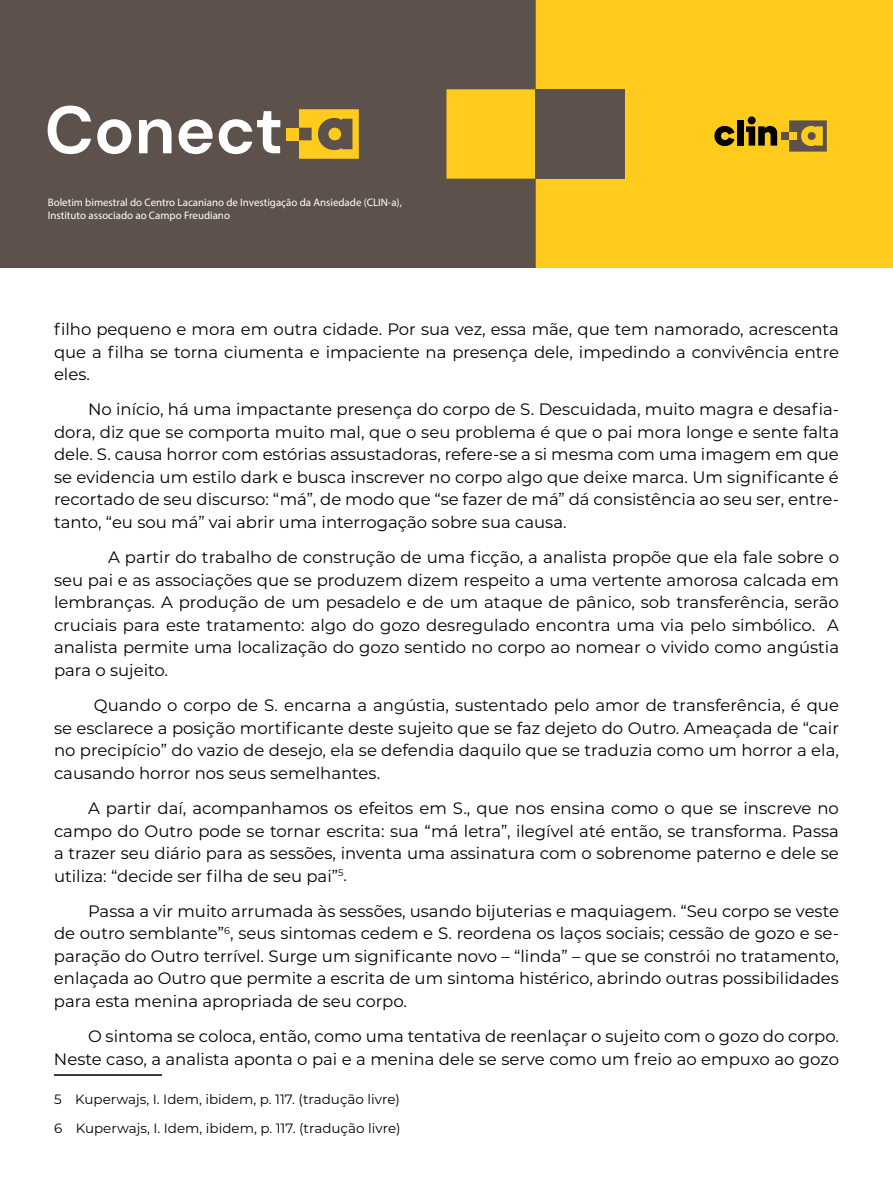
<style>
.page{position:relative;width:893px;height:1187px;background:#fff}
.page>*{position:absolute;margin:0;border:0;box-sizing:border-box;transform-origin:0 0}
.t1{font:700 67.05px "DM Sans";color:#fff}
.t2{font:16.5px/22.5px "Montserrat";color:#000;text-align:justify}
.t3{font:13.5px/29px "Montserrat";color:#000}
.t4{font:10.95px/13px "Myriad Pro";color:#fff}
</style>
<div class="page">
<div style="left:536px;top:0;width:357px;height:268px;background:#ffcc1d"></div>
<div style="left:536px;top:89px;width:89px;height:90px;background:#5d514c"></div>
<div style="left:0;top:0;width:536px;height:268px;background:#5d514c"></div>
<div style="left:737px;top:120px;width:6px;height:26px;background:#000"></div>
<svg style="left:789px;top:120px;width:38px;height:32px"></svg>
<div style="left:781px;top:132px;width:8px;height:8px;background:#5d514c"></div>
<svg style="left:746px;top:126px;width:31px;height:20px"></svg>
<div style="left:748px;top:116px;width:8px;height:8px;background:#000;border-radius:50%"></div>
<svg style="left:714px;top:126px;width:21px;height:20px"></svg>
<svg style="left:299px;top:109px;width:60px;height:50px;background:#c6a12d"></svg>
<div style="left:286px;top:128px;width:13px;height:12px;background:#ffcc1d"></div>
<hr style="left:54px;top:1074px;width:108px;height:1px;background:#000">
<h1 class="t1" style="left:45px;top:88px;width:240px">Conect</h1>
<p class="t4" style="left:48px;top:195px;width:356px">Boletim bimestral do Centro Lacaniano de Investigação da Ansiedade (CLIN-a),<br>Instituto associado ao Campo Freudiano</p>
<p class="t2" style="left:54px;top:317px;width:786px">filho pequeno e mora em outra cidade. Por sua vez, essa mãe, que tem namorado, acrescenta que a filha se torna ciumenta e impaciente na presença dele, impedindo a convivência entre eles.</p>
<p class="t2" style="left:54px;top:397px;width:787px;text-indent:34px">No início, há uma impactante presença do corpo de S. Descuidada, muito magra e desafia&shy;dora, diz que se comporta muito mal, que o seu problema é que o pai mora longe e sente falta dele. S. causa horror com estórias assustadoras, refere-se a si mesma com uma imagem em que se evidencia um estilo dark e busca inscrever no corpo algo que deixe marca. Um significante é recortado de seu discurso: “má”, de modo que “se fazer de má” dá consistência ao seu ser, entre&shy;tanto, “eu sou má” vai abrir uma interrogação sobre sua causa.</p>
<p class="t2" style="left:54px;top:545px;width:787px;text-indent:54px">A partir do trabalho de construção de uma ficção, a analista propõe que ela fale sobre o seu pai e as associações que se produzem dizem respeito a uma vertente amorosa calcada em lembranças. A produção de um pesadelo e de um ataque de pânico, sob transferência, serão cruciais para este tratamento: algo do gozo desregulado encontra uma via pelo simbólico. A analista permite uma localização do gozo sentido no corpo ao nomear o vivido como angústia para o sujeito.</p>
<p class="t2" style="left:54px;top:693px;width:786px;text-indent:40px">Quando o corpo de S. encarna a angústia, sustentado pelo amor de transferência, é que se esclarece a posição mortificante deste sujeito que se faz dejeto do Outro. Ameaçada de “cair no precipício” do vazio de desejo, ela se defendia daquilo que se traduzia como um horror a ela, causando horror nos seus semelhantes.</p>
<p class="t2" style="left:54px;top:796px;width:786px;text-indent:34px">A partir daí, acompanhamos os efeitos em S., que nos ensina como o que se inscreve no campo do Outro pode se tornar escrita: sua “má letra”, ilegível até então, se transforma. Passa a trazer seu diário para as sessões, inventa uma assinatura com o sobrenome paterno e dele se utiliza: “decide ser filha de seu pai”<sup>5</sup>.</p>
<p class="t2" style="left:54px;top:898px;width:787px;text-indent:34px">Passa a vir muito arrumada às sessões, usando bijuterias e maquiagem. “Seu corpo se veste de outro semblante”<sup>6</sup>, seus sintomas cedem e S. reordena os laços sociais; cessão de gozo e se&shy;paração do Outro terrível. Surge um significante novo – “linda” – que se constrói no tratamento, enlaçada ao Outro que permite a escrita de um sintoma histérico, abrindo outras possibilidades para esta menina apropriada de seu corpo.</p>
<p class="t2" style="left:54px;top:1024px;width:787px;text-align:right">O sintoma se coloca, então, como uma tentativa de reenlaçar o sujeito com o gozo do corpo.<br>Neste caso, a analista aponta o pai e a menina dele se serve como um freio ao empuxo ao gozo</p>
<p class="t3" style="left:54px;top:1084px;width:348px">5 Kuperwajs, I. Idem, ibidem, p. 117. (tradução livre)<br>6 Kuperwajs, I. Idem, ibidem, p. 117. (tradução livre)</p>
</div>
